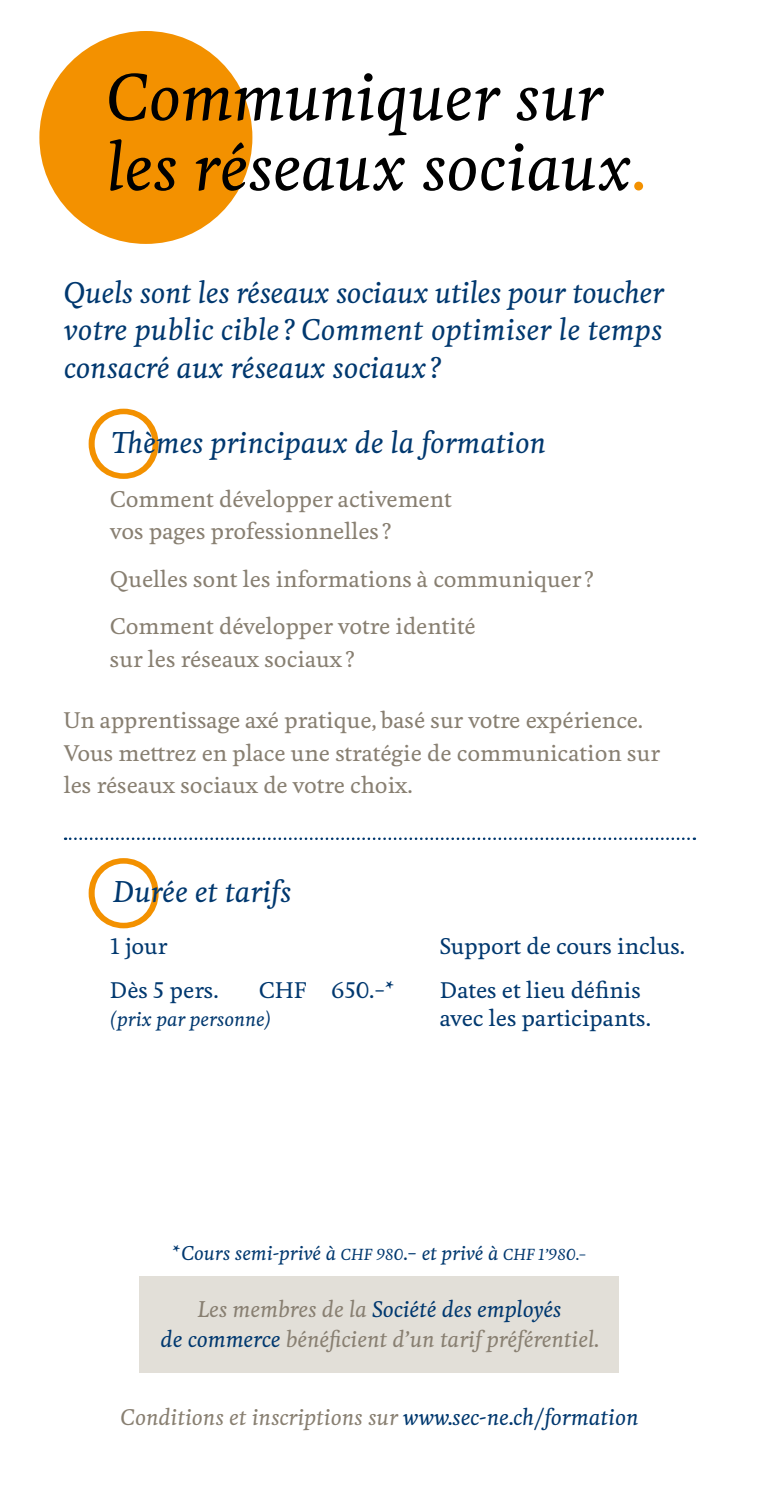
<style>
.page{position:relative;width:759px;height:1489px;background:#fff}
.page>*{position:absolute;margin:0;border:0;box-sizing:border-box;transform-origin:0 0}
.t1{font:300 97.5px "Brown";color:#f39100}
.t2{font:italic 500 62.5px/70px "Feijoa";color:#000}
.t3{font:italic 500 28px/37.5px "Feijoa";color:#00386f;text-align:justify}
.t4{font:500 21.25px/32.5px "Feijoa";color:#887f71}
.t5{font:italic 500 21.25px/30px "Feijoa";color:#887f71;text-align:center}
.t6{font:500 21.25px/43px "Feijoa";color:#00386f}
.t7{font:italic 500 18.75px "Feijoa";color:#00386f}
.s1{color:#f39100}
.s2{font-size:15px}
.s3{color:#00386f}
.s4{font-style:normal;color:#00386f}
</style>
<div class="page">
<div style="left:139px;top:1276px;width:480px;height:96px;background:#e2dfd8"></div>
<div style="left:42px;top:33px;width:208px;height:208px;background:#f39100;border-radius:50%"></div>
<div style="left:39px;top:31px;width:213px;height:213px;border:5px solid #f39100;border-radius:50%"></div>
<svg style="left:65px;top:837px;width:629px;height:3px"></svg>
<h2 class="t2" style="left:106px;top:65px;width:540px">Communiquer sur les réseaux sociaux<span class="s1">.</span></h2>
<h3 class="t3" style="left:64px;top:275px;width:601px">Quels sont les réseaux sociaux utiles pour toucher votre public cible ? Comment optimiser le temps consacré aux réseaux sociaux ?</h3>
<h1 class="t1" style="left:85px;top:372px;width:78px">O</h1>
<h3 class="t3" style="left:113px;top:425px;width:434px">Thèmes principaux de la formation</h3>
<p class="t4" style="left:110px;top:483px;width:343px">Comment développer activement vos pages professionnelles ?</p>
<p class="t4" style="left:110px;top:563px;width:485px">Quelles sont les informations à communiquer ?</p>
<p class="t4" style="left:110px;top:611px;width:367px">Comment développer votre identité sur les réseaux sociaux ?</p>
<p class="t4" style="left:64px;top:705px;width:597px">Un apprentissage axé pratique, basé sur votre expérience.<br>Vous mettrez en place une stratégie de communication sur les réseaux sociaux de votre choix.</p>
<h1 class="t1" style="left:85px;top:821px;width:78px">O</h1>
<h3 class="t3" style="left:113px;top:874px;width:180px">Durée et tarifs</h3>
<p class="t6" style="left:110px;top:925px;width:110px">1 jour<br>Dès 5 pers.</p>
<p class="t6" style="left:259px;top:968px;width:137px">CHF 650.–*</p>
<p class="t7" style="left:110px;top:1007px;width:163px">(prix par personne)</p>
<p class="t6" style="left:439px;top:925px;width:247px">Support de cours inclus.<br>Dates et lieu définis</p>
<p class="t6" style="left:439px;top:997px;width:212px">avec les participants.</p>
<p class="t7" style="left:172px;top:1241px;width:415px">* Cours semi-privé à <span class="s2">CHF 980</span>.– et privé à <span class="s2">CHF 1’980.–</span></p>
<p class="t5" style="left:161px;top:1294px;width:439px">Les membres de la <span class="s3">Société des employés<br>de commerce</span> bénéficient d’un tarif préférentiel.</p>
<p class="t5" style="left:120px;top:1402px;width:519px">Conditions et inscriptions sur <span class="s3">www.sec</span><span class="s4">-</span><span class="s3">ne.ch/formation</span></p>
</div>
